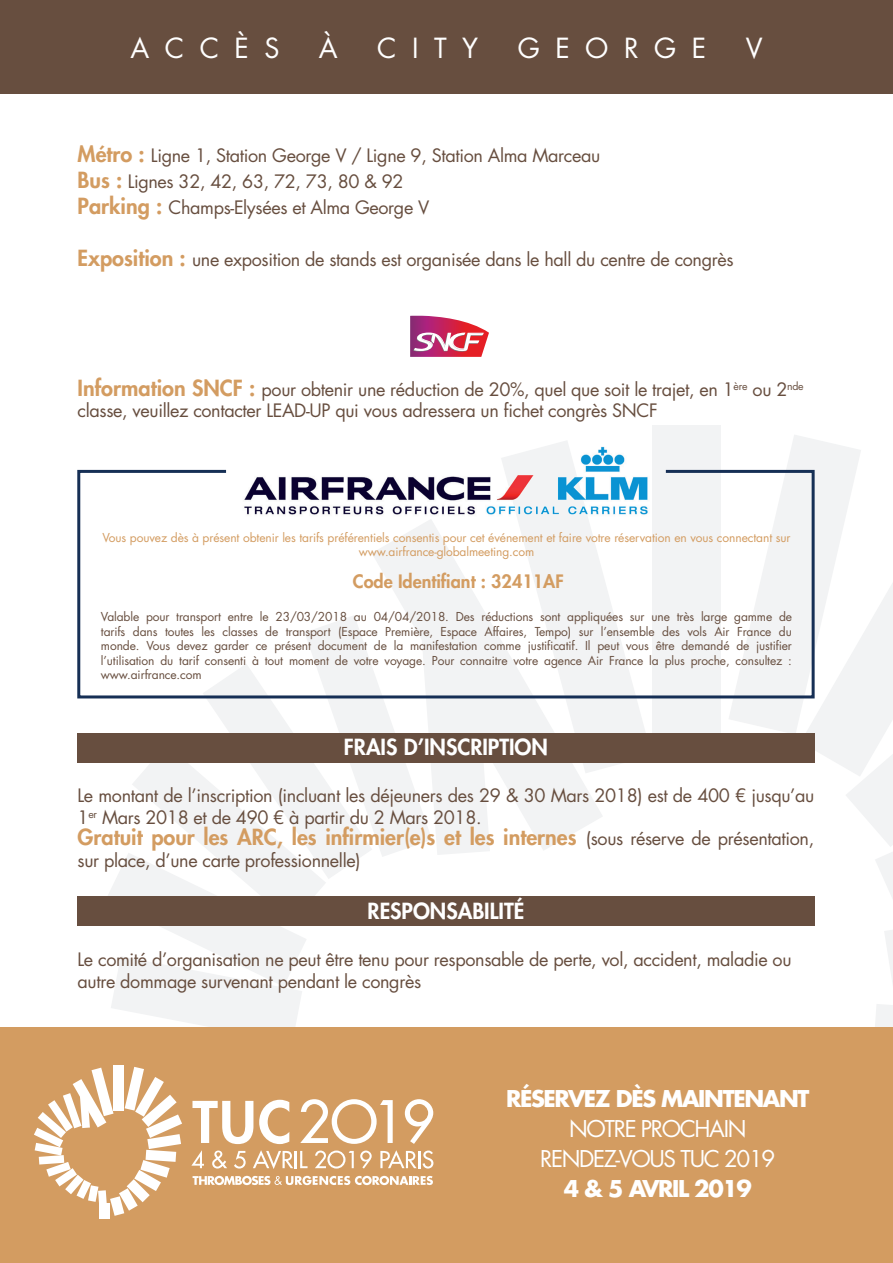
<style>
.page{position:relative;width:893px;height:1263px;background:#fff}
.page>*{position:absolute;margin:0;border:0;box-sizing:border-box;transform-origin:0 0}
.t1{font:27px "Futura Std";letter-spacing:.575em;color:#fff}
.t2{font:700 22.5px "Futura Std";letter-spacing:-.06em;color:#fff}
.t3{font:22.5px/30px "Futura Std";letter-spacing:-.06em;color:#fff;text-align:center}
.t4{font:800 21.6px "Futura Std";color:#d39c61}
.t5{font:800 21.6px "Futura Std";color:#fff}
.t6{font:18px/21.6px "Futura Std";letter-spacing:-.02em;color:#674e3f}
.t7{font:800 18px "Futura Std";color:#d39c61}
.t8{font:12px/14.4px "Futura Std";letter-spacing:-.01em;color:#674e3f;text-align:justify}
.t9{font:12px/14.4px "Futura Std";letter-spacing:-.005em;color:#d39c61;text-align:center}
.s1{font-weight:800;font-size:21.6px;color:#d39c61}
.s2{font-weight:400;font-size:18px;color:#674e3f}
</style>
<div class="page">
<svg style="left:549px;top:773px;width:53px;height:74px;fill:#f2f3f4"></svg>
<svg style="left:549px;top:700px;width:103px;height:73px;fill:#f2f3f4"></svg>
<div style="left:652px;top:425px;width:68px;height:309px;background:#f2f3f4"></div>
<svg style="left:728px;top:435px;width:165px;height:592px"></svg>
<div style="left:0;top:0;width:893px;height:94px;background:#674e3f"></div>
<img style="left:410px;top:316px;width:79px;height:41px">
<svg style="left:413px;top:333px;width:71px;height:19px"></svg>
<div style="left:77px;top:733px;width:738px;height:29px;background:#674e3f"></div>
<div style="left:77px;top:896px;width:738px;height:30px;background:#674e3f"></div>
<svg style="left:77px;top:468px;width:739px;height:232px"></svg>
<img style="left:234px;top:441px;width:423px;height:78px">
<div style="left:0;top:1027px;width:893px;height:236px;background:#d39c61"></div>
<svg style="left:34px;top:601px;width:515px;height:618px"></svg>
<h1 class="t1" style="left:130px;top:30px;width:151px">ACCÈS</h1>
<h1 class="t1" style="left:319px;top:30px;width:20px">À</h1>
<h1 class="t1" style="left:377px;top:30px;width:103px">CITY</h1>
<h1 class="t1" style="left:518px;top:30px;width:190px">GEORGE</h1>
<h1 class="t1" style="left:746px;top:30px;width:18px">V</h1>
<p class="t6" style="left:78px;top:143px;width:524px;line-height:26px"><span class="s1">Métro :</span> Ligne 1, Station George V / Ligne 9, Station Alma Marceau<br><span class="s1">Bus :</span> Lignes 32, 42, 63, 72, 73, 80 &amp; 92<br><span class="s1">Parking :</span> Champs-Elysées et Alma George V</p>
<p class="t6" style="left:78px;top:249px;width:658px"><span class="s1">Exposition :</span> une exposition de stands est organisée dans le hall du centre de congrès</p>
<p class="t6" style="left:78px;top:378px;width:728px"><span class="s1">Information SNCF :</span> pour obtenir une réduction de 20%, quel que soit le trajet, en 1<sup>ère</sup> ou 2<sup>nde </sup>classe, veuillez contacter LEAD-UP qui vous adressera un fichet congrès SNCF</p>
<p class="t9" style="left:102px;top:530px;width:690px">Vous pouvez dès à présent obtenir les tarifs préférentiels consentis pour cet événement et faire votre réservation en vous connectant sur www.airfrance-globalmeeting.com</p>
<p class="t7" style="left:353px;top:570px;width:212px">Code Identifiant : 32411AF</p>
<p class="t8" style="left:101px;top:610px;width:693px">Valable pour transport entre le 23/03/2018 au 04/04/2018. Des réductions sont appliquées sur une très large gamme de tarifs dans toutes les classes de transport (Espace Première, Espace Affaires, Tempo) sur l’ensemble des vols Air France du monde. Vous devez garder ce présent document de la manifestation comme justificatif. Il peut vous être demandé de justifier l’utilisation du tarif consenti à tout moment de votre voyage. Pour connaitre votre agence Air France la plus proche, consultez : www.airfrance.com</p>
<p class="t5" style="left:344px;top:733px;width:206px">FRAIS D’INSCRIPTION</p>
<p class="t6" style="left:78px;top:785px;width:738px">Le montant de l’inscription (incluant les déjeuners des 29 &amp; 30 Mars 2018) est de 400 € jusqu’au<br>1<sup>er</sup> Mars 2018 et de 490 € à partir du 2 Mars 2018.</p>
<p class="t4" style="left:78px;top:824px;width:738px">Gratuit pour les ARC, les infirmier(e)s et les internes <span class="s2">(sous réserve de présentation,</span></p>
<p class="t6" style="left:78px;top:850px;width:284px">sur place, d’une carte professionnelle)</p>
<p class="t5" style="left:368px;top:897px;width:158px">RESPONSABILITÉ</p>
<p class="t6" style="left:78px;top:949px;width:715px">Le comité d’organisation ne peut être tenu pour responsable de perte, vol, accident, maladie ou autre dommage survenant pendant le congrès</p>
<p class="t2" style="left:506px;top:1084px;width:305px">RÉSERVEZ DÈS MAINTENANT</p>
<p class="t3" style="left:540px;top:1114px;width:237px">NOTRE PROCHAIN<br>RENDEZ-VOUS TUC 2019</p>
<p class="t2" style="left:564px;top:1174px;width:190px">4 &amp; 5 AVRIL 2019</p>
</div>
